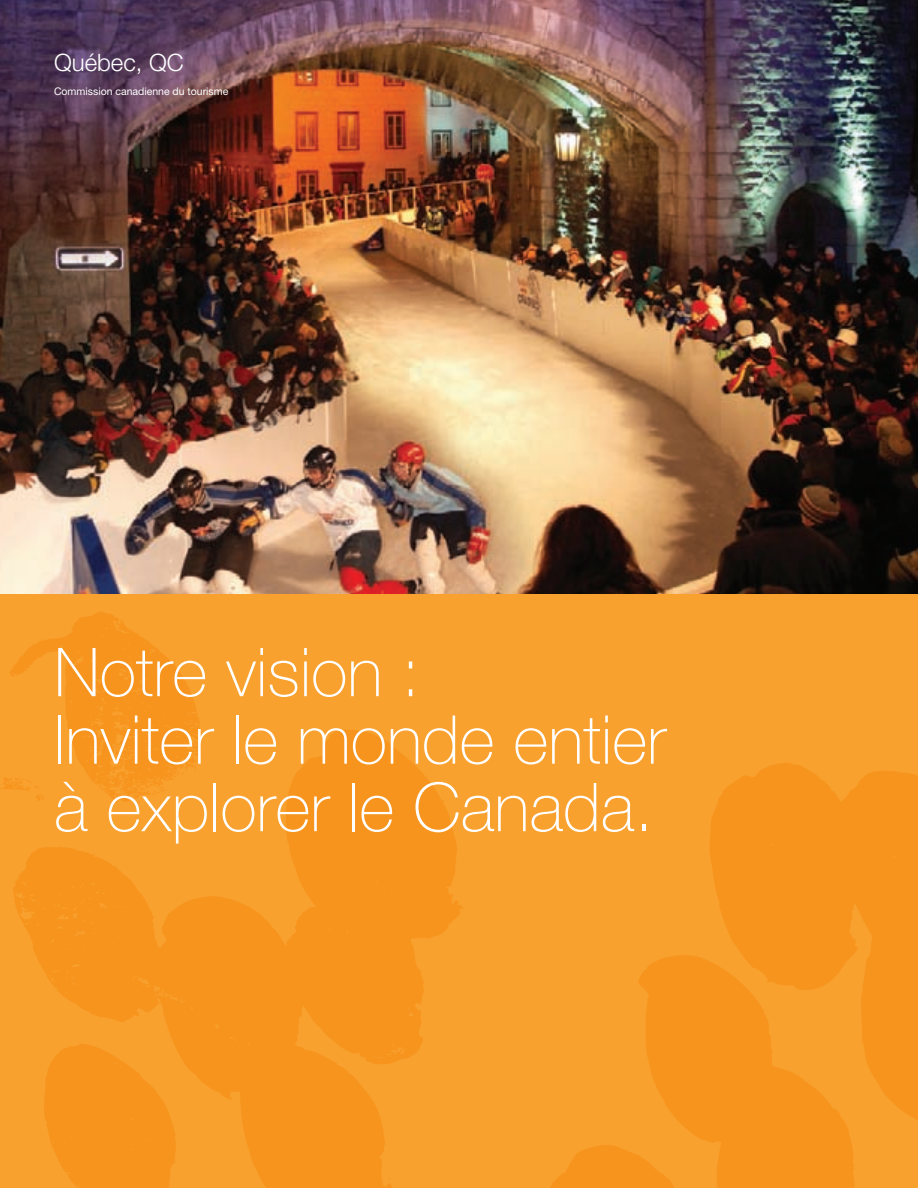
<style>
.page{position:relative;width:918px;height:1188px;background:#fff}
.page>*{position:absolute;margin:0;border:0;box-sizing:border-box;transform-origin:0 0}
.t1{font:100 67.5px/67.5px "Helvetica Neue LT Std";color:#fff}
.t2{font:300 24px "Helvetica Neue LT Std";color:#fff}
.t3{font:10.5px "Helvetica Neue LT Std";color:#fff}
</style>
<div class="page">
<img style="left:0;top:0;width:918px;height:1188px">
<p class="t2" style="left:54px;top:48px;width:131px">Québec, QC</p>
<p class="t3" style="left:54px;top:85px;width:176px">Commission canadienne du tourisme</p>
<p class="t1" style="left:54px;top:638px;width:614px">Notre vision :<br>Inviter le monde entier à explorer le Canada.</p>
</div>
